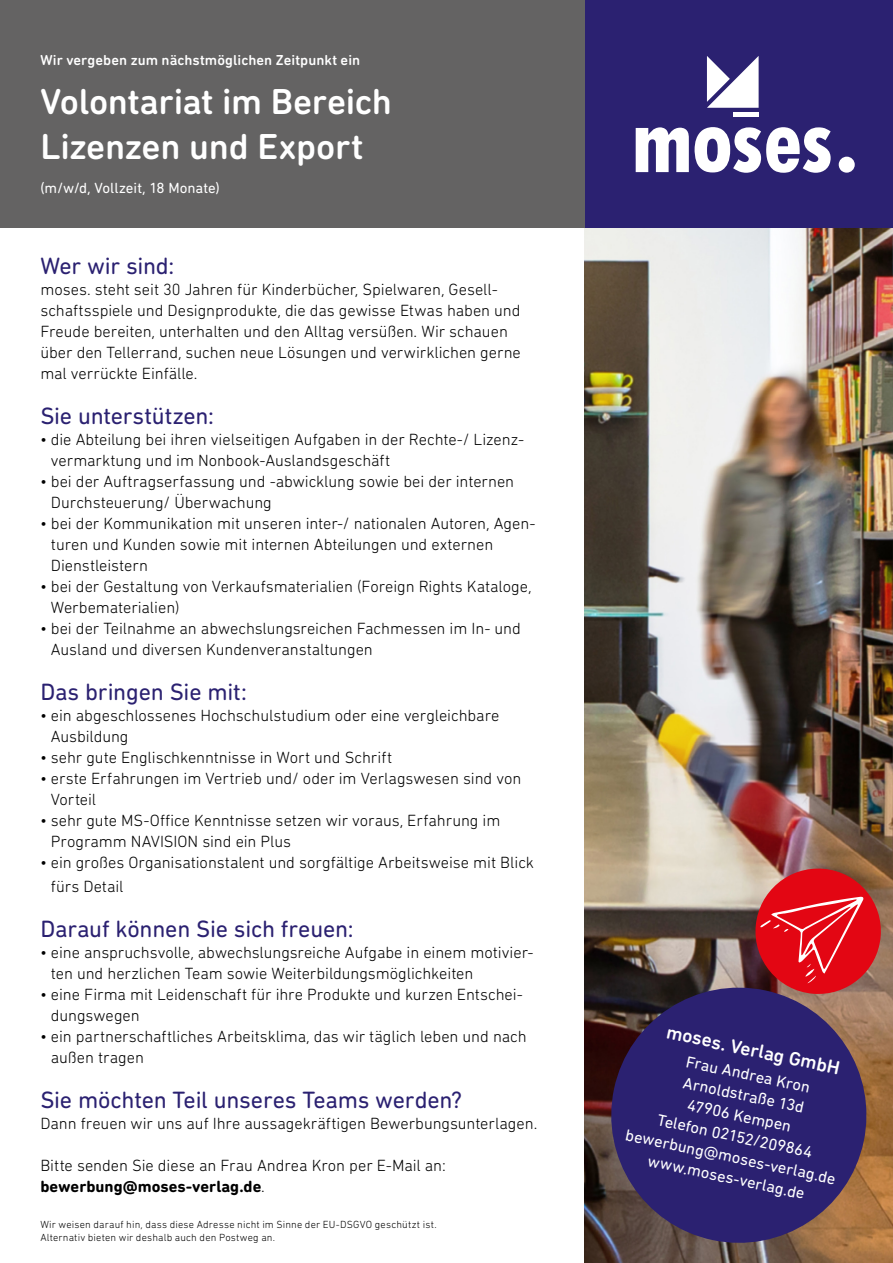
<style>
.page{position:relative;width:893px;height:1263px;background:#fff}
.page>*{position:absolute;margin:0;border:0;box-sizing:border-box;transform-origin:0 0}
.t1{font:500 36.75px/45px "DIN Next Rounded LT Pro";letter-spacing:-.01em;color:#fff}
.t2{font:24px "DIN Next Rounded LT Pro";letter-spacing:-.01em;color:#2b2171}
.t3{font:500 19.5px "DIN Next Rounded LT Pro";color:#fff}
.t4{font:300 16.5px/21px "DIN Next Rounded LT Pro";letter-spacing:-.005em;color:#000}
.t5{font:16.5px/21px "DIN Next Rounded LT Pro";color:#fff;text-align:center}
.t6{font:15px "DIN Next Rounded LT Pro";color:#fff}
.t7{font:500 14.7px "DIN Next Rounded LT Pro";letter-spacing:.005em;color:#fff}
.t8{font:300 10.5px/12.6px "DIN Next Rounded LT Pro";letter-spacing:.015em;color:#000}
.s1{font-weight:700}
</style>
<div class="page">
<img style="left:585px;top:227px;width:308px;height:1036px">
<div style="left:585px;top:0;width:308px;height:227px;background:#2b2171"></div>
<svg style="left:707px;top:56px;width:52px;height:52px"></svg>
<hr style="left:733px;top:112px;width:26px;height:4px;background:#fff">
<svg style="left:839px;top:157px;width:16px;height:16px"></svg>
<svg style="left:636px;top:127px;width:195px;height:46px"></svg>
<div style="left:0;top:0;width:585px;height:227px;background:#646363"></div>
<svg style="left:753px;top:866px;width:131px;height:131px;background:#d33035"></svg>
<svg style="left:599px;top:976px;width:279px;height:278px;background:#44315f"></svg>
<p class="t7" style="left:40px;top:51px;width:321px">Wir vergeben zum nächstmöglichen Zeitpunkt ein</p>
<h1 class="t1" style="left:40px;top:78px;width:353px">Volontariat im Bereich<br>Lizenzen und Export</h1>
<p class="t6" style="left:40px;top:179px;width:181px">(m/w/d, Vollzeit, 18 Monate)</p>
<h2 class="t2" style="left:40px;top:251px;width:135px">Wer wir sind:</h2>
<p class="t4" style="left:40px;top:278px;width:482px">moses. steht seit 30 Jahren für Kinderbücher, Spielwaren, Gesell&shy;schaftsspiele und Designprodukte, die das gewisse Etwas haben und Freude bereiten, unterhalten und den Alltag versüßen. Wir schauen über den Tellerrand, suchen neue Lösungen und verwirklichen gerne mal verrückte Einfälle.</p>
<h2 class="t2" style="left:40px;top:401px;width:175px">Sie unterstützen:</h2>
<p class="t4" style="left:51px;top:428px;width:475px;text-indent:-11px">• die Abteilung bei ihren vielseitigen Aufgaben in der Rechte-/ Lizenz&shy;vermarktung und im Nonbook-Auslandsgeschäft</p>
<p class="t4" style="left:51px;top:470px;width:465px;text-indent:-11px">• bei der Auftragserfassung und -abwicklung sowie bei der internen<br>Durchsteuerung/ Überwachung</p>
<p class="t4" style="left:51px;top:512px;width:486px;text-indent:-11px">• bei der Kommunikation mit unseren inter-/ nationalen Autoren, Agen&shy;turen und Kunden sowie mit internen Abteilungen und externen<br>Dienstleistern</p>
<p class="t4" style="left:51px;top:575px;width:482px;text-indent:-11px">• bei der Gestaltung von Verkaufsmaterialien (Foreign Rights Kataloge,<br>Werbematerialien)</p>
<p class="t4" style="left:51px;top:617px;width:472px;text-indent:-11px">• bei der Teilnahme an abwechslungsreichen Fachmessen im In- und<br>Ausland und diversen Kundenveranstaltungen</p>
<h2 class="t2" style="left:40px;top:677px;width:208px">Das bringen Sie mit:</h2>
<p class="t4" style="left:51px;top:704px;width:450px;text-indent:-10px">• ein abgeschlossenes Hochschulstudium oder eine vergleichbare<br>Ausbildung</p>
<p class="t4" style="left:40px;top:746px;width:353px">• sehr gute Englischkenntnisse in Wort und Schrift</p>
<p class="t4" style="left:51px;top:767px;width:472px;text-indent:-11px">• erste Erfahrungen im Vertrieb und/ oder im Verlagswesen sind von<br>Vorteil</p>
<p class="t4" style="left:51px;top:809px;width:451px;text-indent:-11px">• sehr gute MS-Office Kenntnisse setzen wir voraus, Erfahrung im<br>Programm NAVISION sind ein Plus</p>
<p class="t4" style="left:51px;top:850px;width:485px;line-height:24px;text-indent:-11px">• ein großes Organisationstalent und sorgfältige Arbeitsweise mit Blick fürs Detail</p>
<h2 class="t2" style="left:40px;top:914px;width:315px">Darauf können Sie sich freuen:</h2>
<p class="t4" style="left:51px;top:941px;width:484px;text-indent:-10px">• eine anspruchsvolle, abwechslungsreiche Aufgabe in einem motivier&shy;ten und herzlichen Team sowie Weiterbildungsmöglichkeiten</p>
<p class="t4" style="left:51px;top:983px;width:474px;text-indent:-11px">• eine Firma mit Leidenschaft für ihre Produkte und kurzen Entschei&shy;dungswegen</p>
<p class="t4" style="left:51px;top:1025px;width:477px;text-indent:-11px">• ein partnerschaftliches Arbeitsklima, das wir täglich leben und nach außen tragen</p>
<h2 class="t2" style="left:40px;top:1085px;width:423px">Sie möchten Teil unseres Teams werden?</h2>
<p class="t4" style="left:40px;top:1112px;width:498px">Dann freuen wir uns auf Ihre aussagekräftigen Bewerbungsunterlagen.</p>
<p class="t4" style="left:40px;top:1154px;width:407px">Bitte senden Sie diese an Frau Andrea Kron per E-Mail an: <span class="s1">bewerbung@moses-verlag.de</span>.</p>
<p class="t8" style="left:40px;top:1218px;width:398px">Wir weisen darauf hin, dass diese Adresse nicht im Sinne der EU-DSGVO geschützt ist.<br>Alternativ bieten wir deshalb auch den Postweg an.</p>
<p class="t3" style="left:669px;top:1020px;width:178px;rotate:12deg">moses. Verlag GmbH</p>
<p class="t5" style="left:645px;top:1041px;width:216px;rotate:12deg">Frau Andrea Kron<br>Arnoldstraße 13d<br>47906 Kempen<br>Telefon 02152/209864 bewerbung@moses-verlag.de www.moses-verlag.de</p>
</div>
